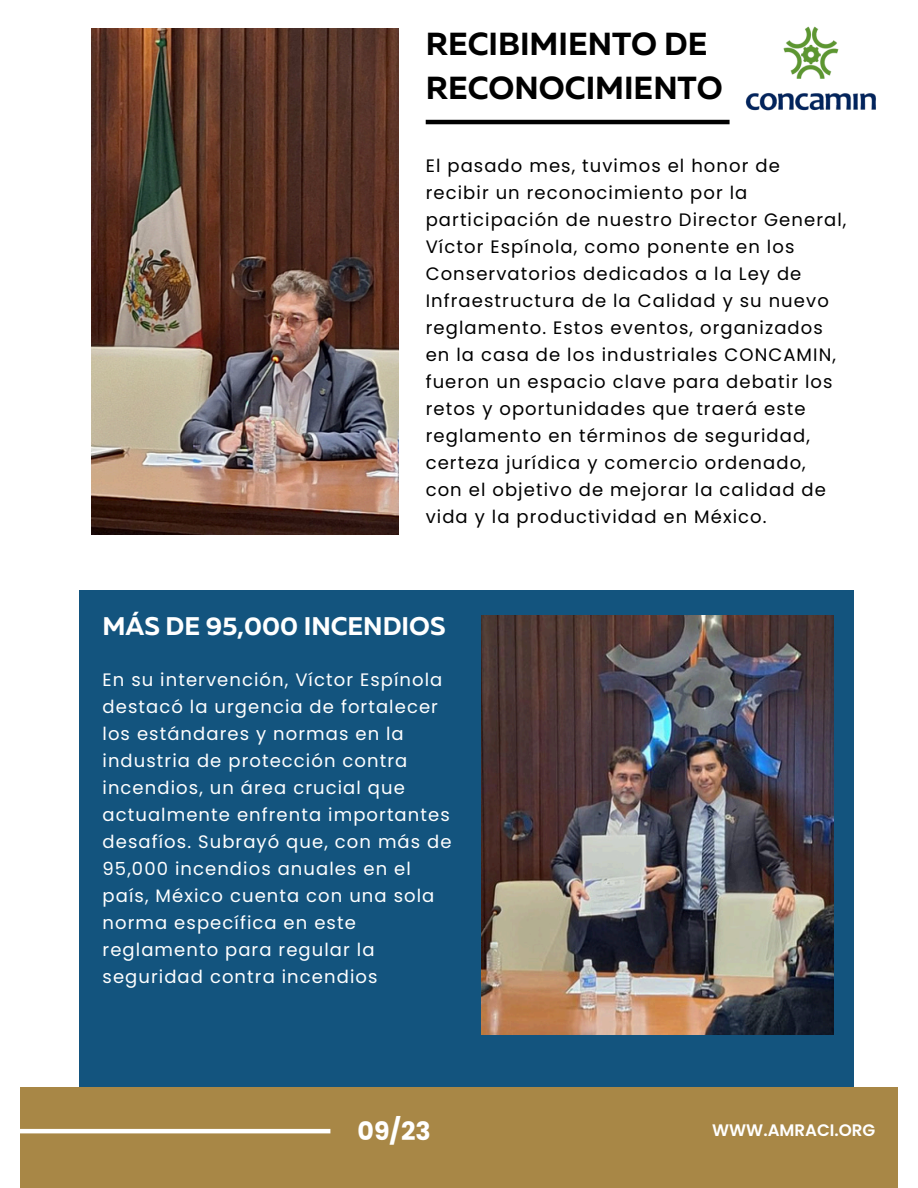
<style>
.page{position:relative;width:918px;height:1188px;background:#fff}
.page>*{position:absolute;margin:0;border:0;box-sizing:border-box;transform-origin:0 0}
.t1{font:700 31.8px/43.8px "Muller";color:#000}
.t2{font:700 25.5px "Muller";color:#fff}
.t3{font:700 25.35px "Poppins";color:#fff}
.t4{font:18px/27px "Poppins";letter-spacing:.06em;color:#000}
.t5{font:18px/27px "Poppins";letter-spacing:.06em;color:#fff}
.t6{font:600 16.65px "Poppins";color:#fff}
</style>
<div class="page">
<div style="left:79px;top:590px;width:775px;height:497px;background:#13547e"></div>
<img style="left:482px;top:615px;width:352px;height:420px">
<div style="left:20px;top:1087px;width:878px;height:101px;background:#a88746"></div>
<hr style="left:20px;top:1129px;width:310px;height:4px;background:#fff">
<img style="left:92px;top:28px;width:307px;height:506px">
<img style="left:746px;top:26px;width:130px;height:85px">
<hr style="left:426px;top:120px;width:304px;height:4px;background:#000">
<p class="t1" style="left:426px;top:25px;width:299px">RECIBIMIENTO DE<br>RECONOCIMIENTO</p>
<p class="t4" style="left:426px;top:152px;width:422px">El pasado mes, tuvimos el honor de recibir un reconocimiento por la participación de nuestro Director General, Víctor Espínola, como ponente en los Conservatorios dedicados a la Ley de Infraestructura de la Calidad y su nuevo reglamento. Estos eventos, organizados en la casa de los industriales CONCAMIN, fueron un espacio clave para debatir los retos y oportunidades que traerá este reglamento en términos de seguridad, certeza jurídica y comercio ordenado, con el objetivo de mejorar la calidad de vida y la productividad en México.</p>
<p class="t2" style="left:103px;top:616px;width:344px">MÁS DE 95,000 INCENDIOS</p>
<h1 class="t5" style="left:103px;top:666px;width:351px">En su intervención, Víctor Espínola destacó la urgencia de fortalecer los estándares y normas en la industria de protección contra incendios, un área crucial que actualmente enfrenta importantes desafíos. Subrayó que, con más de<br>95,000 incendios anuales en el país, México cuenta con una sola norma específica en este reglamento para regular la seguridad contra incendios</h1>
<p class="t3" style="left:358px;top:1113px;width:75px">09/23</p>
<h2 class="t6" style="left:712px;top:1119px;width:165px">WWW.AMRACI.ORG</h2>
</div>
